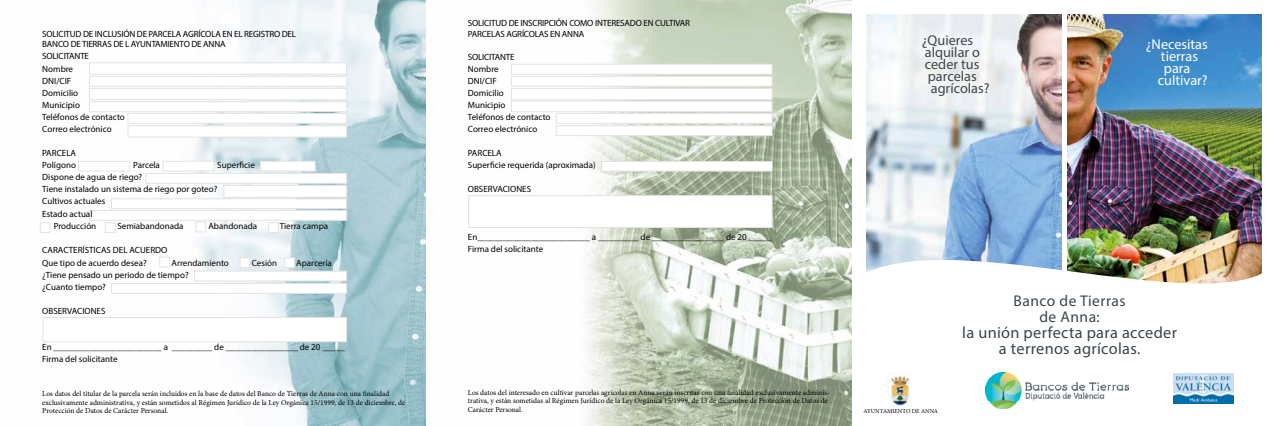
<style>
.page{position:relative;width:1276px;height:426px;background:#fff}
.page>*{position:absolute;margin:0;border:0;box-sizing:border-box;transform-origin:0 0}
.t1{font:16.3px/15.5px "Myriad Pro";letter-spacing:.02em;color:#3a464b;text-align:center}
.t2{font:15.5px/16.3px "Myriad Pro";letter-spacing:.03em;color:#3a464b;text-align:center}
.t3{font:14.3px "Myriad Pro";color:#3a464b}
.t4{font:14.3px "Myriad Pro";color:#fff}
.t5{font:9px/12px "Myriad Pro";color:#000}
.t6{font:9px/10.8px "Myriad Pro";letter-spacing:-.02em;color:#000}
.t7{font:7.5px/8.3px "Minion Pro";color:#000}
.t8{font:6px "Minion Pro";color:#000}
.s1{font-size:15.5px}
</style>
<div class="page">
<img style="left:42px;top:0;width:1220px;height:425px">
<div style="left:601px;top:161px;width:171px;height:10px;background:#fff;border:1px solid #e3e3e3"></div>
<div style="left:468px;top:195px;width:304px;height:32px;background:#fff;border:1px solid #e3e3e3"></div>
<div style="left:89px;top:62px;width:258px;height:12px;background:#fff;border:1px solid #e3e3e3"></div>
<div style="left:89px;top:76px;width:258px;height:10px;background:#fff;border:1px solid #e3e3e3"></div>
<div style="left:89px;top:88px;width:258px;height:12px;background:#fff;border:1px solid #e3e3e3"></div>
<div style="left:89px;top:101px;width:258px;height:11px;background:#fff;border:1px solid #e3e3e3"></div>
<div style="left:128px;top:113px;width:219px;height:10px;background:#fff;border:1px solid #e3e3e3"></div>
<div style="left:128px;top:125px;width:219px;height:12px;background:#fff;border:1px solid #e3e3e3"></div>
<div style="left:78px;top:161px;width:52px;height:10px;background:#fff;border:1px solid #e3e3e3"></div>
<div style="left:145px;top:173px;width:202px;height:10px;background:#fff;border:1px solid #e3e3e3"></div>
<div style="left:224px;top:185px;width:123px;height:12px;background:#fff;border:1px solid #e3e3e3"></div>
<div style="left:111px;top:198px;width:236px;height:11px;background:#fff;border:1px solid #e3e3e3"></div>
<div style="left:89px;top:210px;width:258px;height:10px;background:#fff;border:1px solid #e3e3e3"></div>
<div style="left:268px;top:222px;width:11px;height:11px;background:#fff;border:1px solid #e3e3e3"></div>
<div style="left:163px;top:161px;width:51px;height:10px;background:#fff;border:1px solid #e3e3e3"></div>
<div style="left:260px;top:161px;width:56px;height:10px;background:#fff;border:1px solid #e3e3e3"></div>
<div style="left:196px;top:221px;width:10px;height:11px;background:#fff;border:1px solid #e3e3e3"></div>
<div style="left:105px;top:222px;width:10px;height:11px;background:#fff;border:1px solid #e3e3e3"></div>
<div style="left:40px;top:222px;width:10px;height:11px;background:#fff;border:1px solid #e3e3e3"></div>
<div style="left:194px;top:270px;width:153px;height:11px;background:#fff;border:1px solid #e3e3e3"></div>
<div style="left:111px;top:283px;width:236px;height:10px;background:#fff;border:1px solid #e3e3e3"></div>
<div style="left:284px;top:257px;width:11px;height:10px;background:#fff;border:1px solid #e3e3e3"></div>
<div style="left:240px;top:257px;width:10px;height:10px;background:#fff;border:1px solid #e3e3e3"></div>
<div style="left:159px;top:256px;width:11px;height:11px;background:#fff;border:1px solid #e3e3e3"></div>
<div style="left:43px;top:317px;width:304px;height:24px;background:#fff;border:1px solid #e3e3e3"></div>
<div style="left:511px;top:64px;width:261px;height:10px;background:#fff;border:1px solid #e3e3e3"></div>
<div style="left:511px;top:76px;width:261px;height:10px;background:#fff;border:1px solid #e3e3e3"></div>
<div style="left:511px;top:88px;width:261px;height:12px;background:#fff;border:1px solid #e3e3e3"></div>
<div style="left:511px;top:101px;width:261px;height:11px;background:#fff;border:1px solid #e3e3e3"></div>
<div style="left:556px;top:113px;width:216px;height:10px;background:#fff;border:1px solid #e3e3e3"></div>
<div style="left:556px;top:125px;width:216px;height:11px;background:#fff;border:1px solid #e3e3e3"></div>
<img style="left:1174px;top:373px;width:59px;height:30px">
<div style="left:986px;top:368px;width:154px;height:44px;background:#fff"></div>
<img style="left:986px;top:372px;width:142px;height:35px">
<img style="left:887px;top:372px;width:25px;height:35px">
<p class="t6" style="left:42px;top:28px;width:255px">SOLICITUD DE INCLUSIÓN DE PARCELA AGRÍCOLA EN EL REGISTRO DEL<br>BANCO DE TIERRAS DE L AYUNTAMIENTO DE ANNA</p>
<p class="t5" style="left:42px;top:50px;width:84px">SOLICITANTE<br>Nombre<br>DNI/CIF<br>Domicilio<br>Municipio<br>Teléfonos de contacto<br>Correo electrónico</p>
<p class="t5" style="left:42px;top:146px;width:35px">PARCELA<br>Polígono</p>
<p class="t5" style="left:133px;top:158px;width:28px">Parcela</p>
<p class="t5" style="left:217px;top:158px;width:39px">Superficie</p>
<p class="t5" style="left:42px;top:170px;width:102px">Dispone de agua de riego?</p>
<p class="t5" style="left:42px;top:182px;width:177px">Tiene instalado un sistema de riego por goteo?</p>
<p class="t5" style="left:42px;top:194px;width:64px">Cultivos actuales</p>
<p class="t5" style="left:42px;top:207px;width:52px">Estado actual</p>
<p class="t5" style="left:54px;top:220px;width:44px">Producción</p>
<p class="t5" style="left:117px;top:220px;width:68px">Semiabandonada</p>
<p class="t5" style="left:208px;top:220px;width:50px">Abandonada</p>
<p class="t5" style="left:280px;top:220px;width:50px">Tierra campa</p>
<p class="t5" style="left:42px;top:244px;width:127px">CARACTERÍSTICAS DEL ACUERDO<br>Que tipo de acuerdo desea?</p>
<p class="t5" style="left:172px;top:256px;width:59px">Arrendamiento</p>
<p class="t5" style="left:252px;top:256px;width:27px">Cesión</p>
<p class="t5" style="left:296px;top:256px;width:37px">Aparcería</p>
<p class="t5" style="left:42px;top:268px;width:148px">¿Tiene pensado un periodo de tiempo? ¿Cuanto tiempo?</p>
<p class="t5" style="left:42px;top:304px;width:65px">OBSERVACIONES</p>
<p class="t5" style="left:42px;top:340px;width:304px">En ________________________ a _________ de ________________ de 20 _____<br>Firma del solicitante</p>
<p class="t7" style="left:42px;top:389px;width:364px">Los datos del titular de la parcela serán incluidos en la base de datos del Banco de Tierras de Anna con una finalidad exclusivamente administrativa, y están sometidos al Régimen Jurídico de la Ley Orgánica 15/1999, de 13 de diciembre, de<br>Protección de Datos de Carácter Personal.</p>
<p class="t6" style="left:468px;top:17px;width:223px">SOLICITUD DE INSCRIPCIÓN COMO INTERESADO EN CULTIVAR<br>PARCELAS AGRÍCOLAS EN ANNA</p>
<p class="t5" style="left:468px;top:51px;width:84px">SOLICITANTE<br>Nombre<br>DNI/CIF<br>Domicilio<br>Municipio<br>Teléfonos de contacto<br>Correo electrónico</p>
<p class="t5" style="left:468px;top:147px;width:129px">PARCELA<br>Superficie requerida (aproximada)</p>
<p class="t5" style="left:468px;top:183px;width:65px">OBSERVACIONES</p>
<p class="t5" style="left:468px;top:231px;width:305px">En_________________________ a _________ de ________________ de 20 _____<br>Firma del solicitante</p>
<p class="t7" style="left:468px;top:388px;width:363px">Los datos del interesado en cultivar parcelas agrícolas en Anna serán inscritas con una finalidad exclusivamente adminis&shy;trativa, y están sometidas al Régimen Jurídico de la Ley Orgánica 15/1999, de 13 de diciembre de Protección de Datos de<br>Carácter Personal.</p>
<h3 class="t3" style="left:922px;top:31px;width:53px">¿Quieres</h3>
<h3 class="t3" style="left:925px;top:43px;width:57px">alquilar o</h3>
<h3 class="t3" style="left:925px;top:55px;width:56px">ceder tus</h3>
<h3 class="t3" style="left:928px;top:67px;width:50px">parcelas</h3>
<h3 class="t3" style="left:931px;top:79px;width:60px">agrícolas?</h3>
<h3 class="t4" style="left:1145px;top:35px;width:64px">¿Necesitas</h3>
<h3 class="t4" style="left:1161px;top:47px;width:39px">tierras</h3>
<h3 class="t4" style="left:1164px;top:59px;width:28px">para</h3>
<h3 class="t4" style="left:1158px;top:71px;width:51px">cultivar?</h3>
<p class="t8" style="left:863px;top:407px;width:76px">AYUNTAMIENTO DE ANNA</p>
<h2 class="t2" style="left:1013px;top:292px;width:113px">Banco de Tierras de Anna:</h2>
<h1 class="t1" style="left:962px;top:324px;width:216px">la unión perfecta para acceder a terrenos agrícolas<span class="s1">.</span></h1>
</div>
